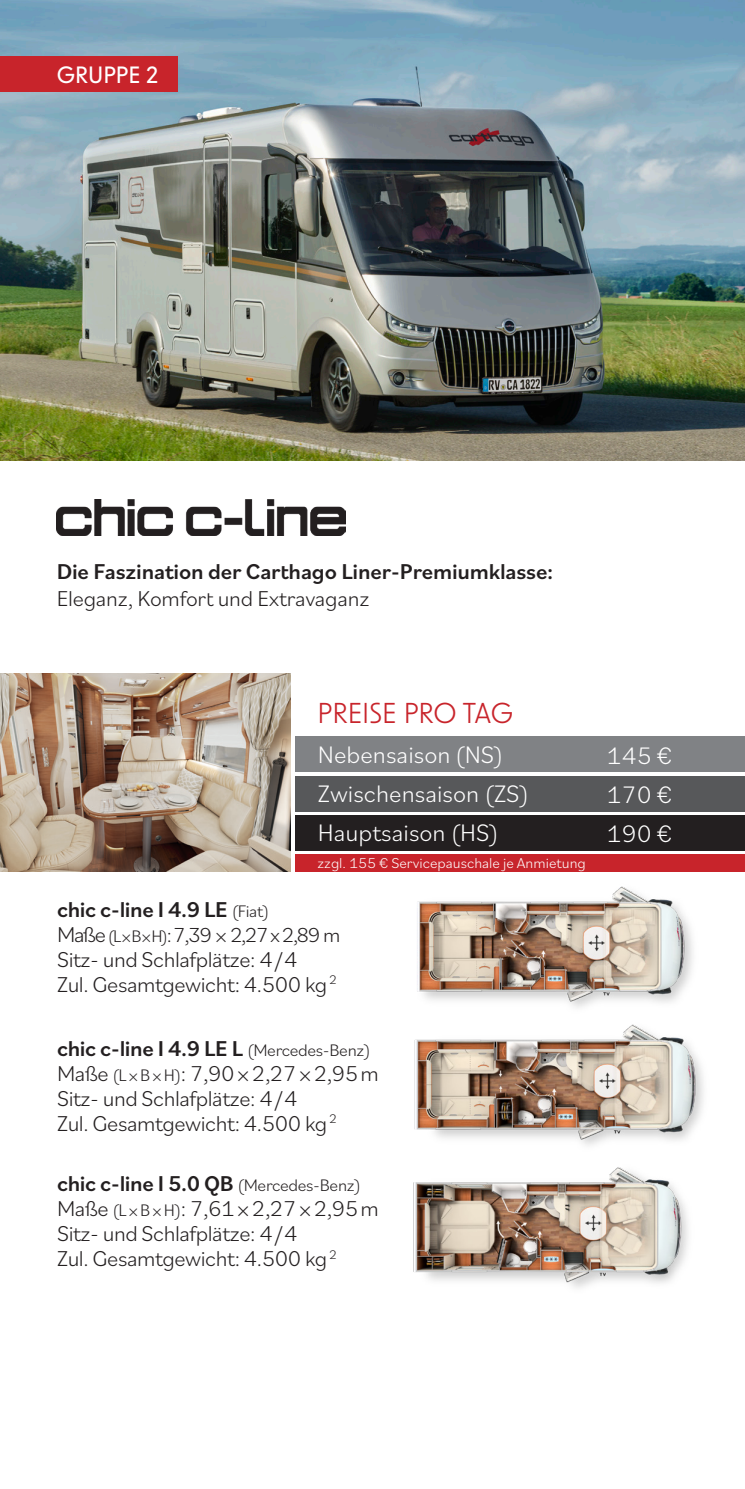
<style>
.page{position:relative;width:745px;height:1489px;background:#fff}
.page>*{position:absolute;margin:0;border:0;box-sizing:border-box;transform-origin:0 0}
.t1{font:27.5px "New Order";color:#c8242b}
.t2{font:300 25px "Bilo";color:#fff}
.t3{font:300 22.5px "Bilo";letter-spacing:-.02em;color:#231f20}
.t4{font:500 22.5px "Bilo";letter-spacing:-.01em;color:#231f20}
.t5{font:500 22.5px "New Order";color:#fff}
.t6{font:300 21.25px "Bilo";color:#231f20}
.t7{font:300 15px "Bilo";color:#fff}
.s1{font-weight:300;font-size:17.5px}
.s2{font-size:22.5px}
.s3{font-size:17.5px}
</style>
<div class="page">
<img style="left:330px;top:871px;width:414px;height:125px">
<img style="left:0;top:0;width:744px;height:461px">
<img style="left:0;top:673px;width:291px;height:198px">
<div style="left:0;top:57px;width:177px;height:35px;background:#c8242b"></div>
<img style="left:57px;top:500px;width:288px;height:35px">
<div style="left:292px;top:775px;width:452px;height:36px;background:#57585a"></div>
<div style="left:292px;top:814px;width:452px;height:36px;background:#231f20"></div>
<div style="left:294px;top:853px;width:450px;height:18px;background:#c8242b"></div>
<div style="left:292px;top:736px;width:452px;height:36px;background:#808285"></div>
<hr style="left:291px;top:673px;width:3px;height:200px;background:#fff">
<img style="left:413px;top:1173px;width:275px;height:115px">
<img style="left:414px;top:996px;width:290px;height:177px">
<p class="t5" style="left:57px;top:61px;width:103px">GRUPPE 2</p>
<p class="t4" style="left:57px;top:555px;width:498px">Die Faszination der Carthago Liner-Premiumklasse:</p>
<p class="t3" style="left:57px;top:583px;width:314px">Eleganz, Komfort und Extravaganz</p>
<p class="t1" style="left:317px;top:695px;width:197px">PREISE PRO TAG</p>
<p class="t2" style="left:317px;top:737px;width:187px">Nebensaison (NS)</p>
<p class="t2" style="left:606px;top:738px;width:67px">145 €</p>
<p class="t2" style="left:317px;top:776px;width:212px">Zwischensaison (ZS)</p>
<p class="t2" style="left:606px;top:777px;width:67px">170 €</p>
<p class="t2" style="left:317px;top:815px;width:182px">Hauptsaison (HS)</p>
<p class="t7" style="left:317px;top:852px;width:270px">zzgl. 155 € Servicepauschale je Anmietung</p>
<p class="t2" style="left:606px;top:816px;width:67px">190 €</p>
<p class="t4" style="left:57px;top:893px;width:214px">chic c-line I 4.9 LE <span class="s1">(Fiat)</span></p>
<p class="t6" style="left:57px;top:920px;width:285px"><span class="s2">Maße</span> <span class="s3">(L×B×H)</span>: 7,39 × 2,27 x 2,89 m</p>
<p class="t3" style="left:57px;top:943px;width:242px">Sitz- und Schlafplätze: 4/4</p>
<p class="t3" style="left:57px;top:968px;width:281px">Zul. Gesamtgewicht: 4.500 kg <sup>2</sup></p>
<p class="t4" style="left:57px;top:1032px;width:315px">chic c-line I 4.9 LE L <span class="s1">(Mercedes-Benz)</span></p>
<p class="t3" style="left:57px;top:1057px;width:323px">Maße <span class="s3">(L×B×H)</span>: 7,90×2,27×2,95m</p>
<p class="t3" style="left:57px;top:1082px;width:242px">Sitz- und Schlafplätze: 4/4</p>
<p class="t3" style="left:57px;top:1107px;width:281px">Zul. Gesamtgewicht: 4.500 kg <sup>2</sup></p>
<p class="t4" style="left:57px;top:1168px;width:305px">chic c-line I 5.0 QB <span class="s1">(Mercedes-Benz)</span></p>
<p class="t3" style="left:57px;top:1193px;width:323px">Maße <span class="s3">(L×B×H)</span>: 7,61×2,27×2,95m</p>
<p class="t3" style="left:57px;top:1218px;width:242px">Sitz- und Schlafplätze: 4/4</p>
<p class="t3" style="left:57px;top:1243px;width:281px">Zul. Gesamtgewicht: 4.500 kg <sup>2</sup></p>
</div>
